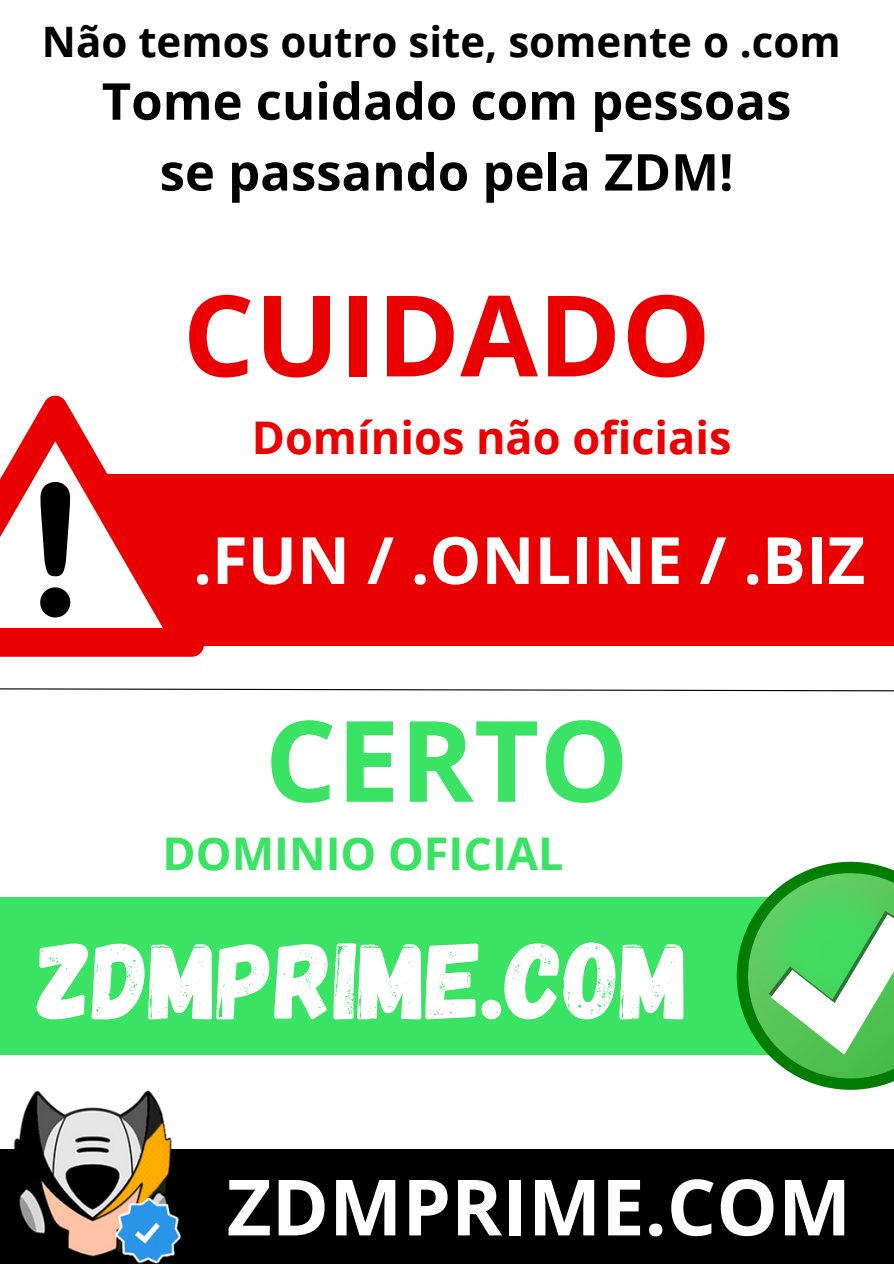
<style>
.page{position:relative;width:894px;height:1264px;background:#fff}
.page>*{position:absolute;margin:0;border:0;box-sizing:border-box;transform-origin:0 0}
.t1{font:700 112.5px "Open Sans";color:#ea0000}
.t2{font:700 112.5px "Open Sans";color:#3ae364}
.t3{font:108.6px "Gagalin";color:#fff}
.t4{font:700 77.55px "Open Sans";color:#fff}
.t5{font:700 65.25px "Open Sans";color:#fff}
.t6{font:700 50.85px/70.8px "Open Sans";color:#000;text-align:center}
.t7{font:700 45px "Open Sans";color:#ea0000}
.t8{font:700 45px "Open Sans";color:#3ae364}
.t9{font:700 42px "Open Sans";color:#000}
</style>
<div class="page">
<div style="left:0;top:1148px;width:893px;height:115px;background:#000"></div>
<img style="left:0;top:1090px;width:180px;height:173px">
<div style="left:0;top:897px;width:779px;height:157px;background:#3ae364"></div>
<svg style="left:735px;top:861px;width:158px;height:229px"></svg>
<div style="left:90px;top:474px;width:803px;height:171px;background:#ea0000"></div>
<svg style="left:0;top:395px;width:204px;height:261px;fill:#ea0000"></svg>
<svg style="left:0;top:441px;width:163px;height:187px"></svg>
<svg style="left:0;top:688px;width:893px;height:4px"></svg>
<p class="t9" style="left:42px;top:12px;width:800px">Não temos outro site, somente o .com</p>
<p class="t6" style="left:102px;top:65px;width:691px">Tome cuidado com pessoas se passando pela ZDM!</p>
<p class="t1" style="left:183px;top:256px;width:529px">CUIDADO</p>
<p class="t7" style="left:251px;top:406px;width:481px">Domínios não oficiais</p>
<p class="t5" style="left:193px;top:514px;width:673px">.FUN / .ONLINE / .BIZ</p>
<p class="t2" style="left:265px;top:681px;width:365px">CERTO</p>
<p class="t8" style="left:162px;top:822px;width:402px">DOMINIO OFICIAL</p>
<p class="t3" style="left:38px;top:910px;width:652px">ZDMPRIME.COM</p>
<p class="t4" style="left:227px;top:1152px;width:625px">ZDMPRIME.COM</p>
</div>
